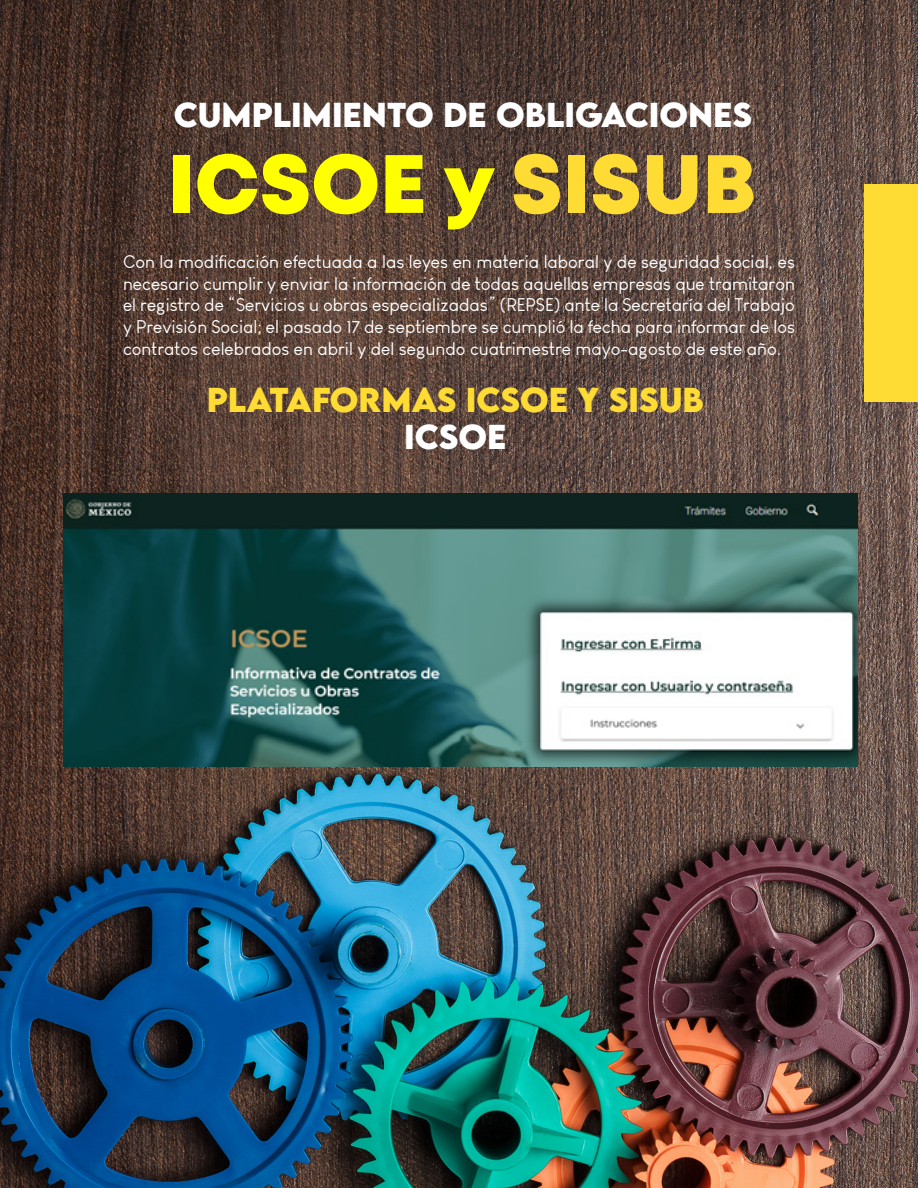
<style>
.page{position:relative;width:918px;height:1188px;background:#fff}
.page>*{position:absolute;margin:0;border:0;box-sizing:border-box;transform-origin:0 0}
.t1{font:82.5px "Mont Heavy DEMO";color:#ff0}
.t2{font:700 30.75px "LEMONMILK";color:#fff}
.t3{font:700 30.75px "LEMONMILK";color:#ffdc34}
.t4{font:18px/21.6px "Louis George Cafe";color:#fff;text-align:justify}
.s1{color:#ffdc34}
</style>
<div class="page">
<img style="left:0;top:0;width:918px;height:1188px">
<img style="left:63px;top:494px;width:794px;height:272px">
<div style="left:864px;top:184px;width:54px;height:218px;background:#ffdc34"></div>
<p class="t2" style="left:174px;top:94px;width:580px">CUMPLIMIENTO DE OBLIGACIONES</p>
<p class="t1" style="left:167px;top:137px;width:590px">ICSOE y <span class="s1">SISUB</span></p>
<p class="t4" style="left:123px;top:251px;width:674px">Con la modificación efectuada a las leyes en materia laboral y de seguridad social, es necesario cumplir y enviar la información de todas aquellas empresas que tramitaron el registro de “Servicios u obras especializadas” (REPSE) ante la Secretaría del Trabajo y Previsión Social; el pasado 17 de septiembre se cumplió la fecha para informar de los contratos celebrados en abril y del segundo cuatrimestre mayo-agosto de este año.</p>
<p class="t3" style="left:207px;top:379px;width:317px">PLATAFORMAS ICSOE</p>
<p class="t3" style="left:578px;top:379px;width:84px">Y SISUB</p>
<p class="t2" style="left:404px;top:416px;width:58px">ICSOE</p>
</div>
